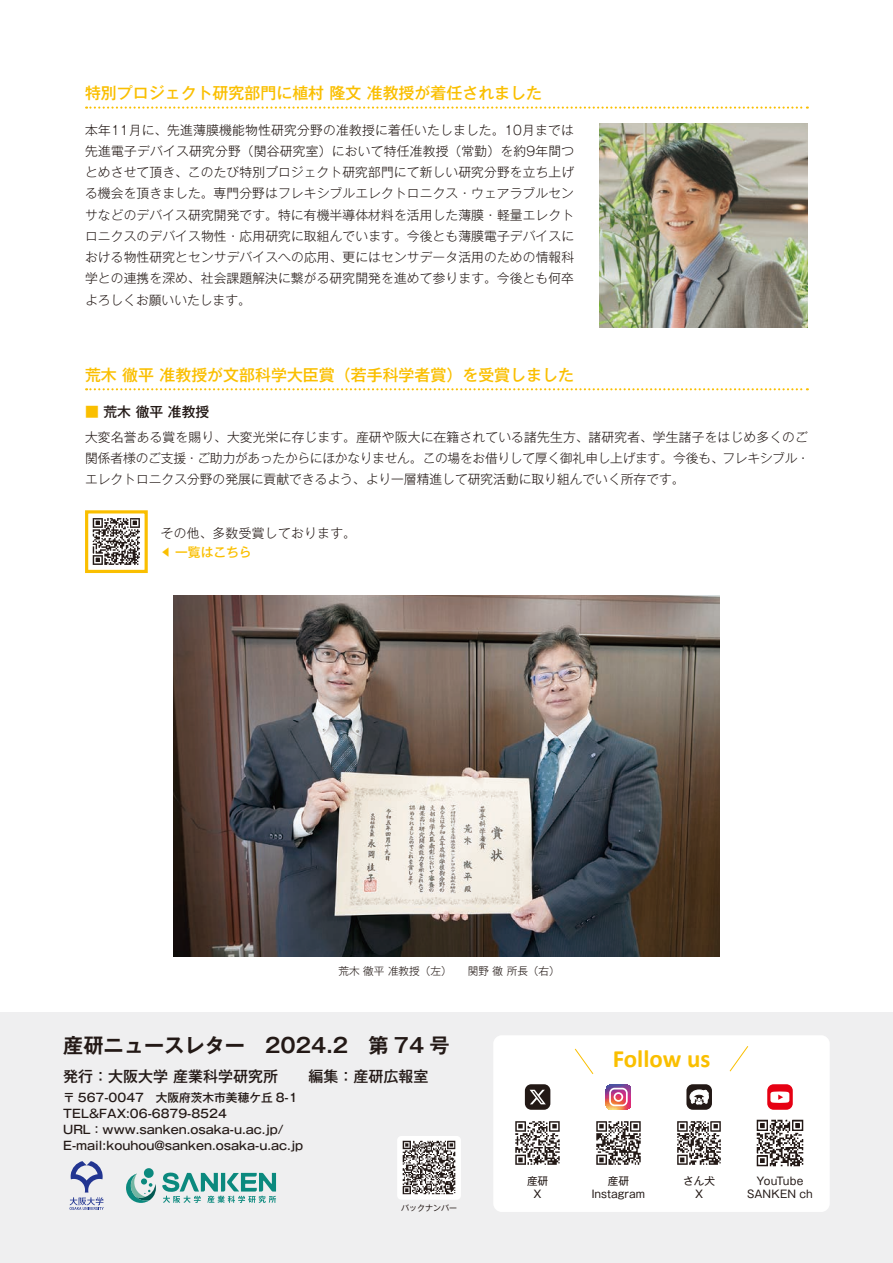
<style>
.page{position:relative;width:893px;height:1263px;background:#fff}
.page>*{position:absolute;margin:0;border:0;box-sizing:border-box;transform-origin:0 0}
.t1{font:700 24.9px "Calibri";color:#fabf00}
.t2{font:700 20.25px "Gothic MB101 Pr 6 De";color:#231916}
.t3{font:500 15.9px "Gothic MB101 Pr 6";color:#fabf00}
.t4{font:500 15px "Gothic MB101 Pr 6";color:#231916}
.t5{font:500 13.8px "Gothic MB101 Pr 6";color:#231916}
.t6{font:300 12.75px/21.3px "Gothic MB101 Pr 6";color:#231916;text-align:justify}
.t7{font:300 12.75px/19.2px "Gothic MB101 Pr 6";letter-spacing:.025em;color:#231916}
.t8{font:500 11.7px/15.9px "Gothic MB101 Pr 6";color:#231916}
.t9{font:10.65px/12.8px "Gothic MB101 Pr 6";color:#231916;text-align:center}
.t10{font:300 10.65px "Gothic MB101 Pr 6";color:#231916}
.t11{font:7.95px "Gothic MB101 Pr 6";color:#231916}
.s1{color:#fabf00}
.s2{font-weight:500;font-size:10.2px;color:#fabf00}
.s3{font-weight:500;color:#fabf00}
</style>
<div class="page">
<div style="left:0;top:1012px;width:893px;height:251px;background:#efeff0"></div>
<svg style="left:86px;top:107px;width:722px;height:2px"></svg>
<svg style="left:86px;top:388px;width:722px;height:2px"></svg>
<div style="left:493px;top:1035px;width:337px;height:177px;background:#fff;border-radius:9px"></div>
<svg style="left:574px;top:1048px;width:20px;height:26px"></svg>
<svg style="left:729px;top:1046px;width:19px;height:26px"></svg>
<div style="left:397px;top:1136px;width:64px;height:64px;background:#fff;border-radius:4px"></div>
<img style="left:402px;top:1140px;width:54px;height:55px">
<img style="left:515px;top:1121px;width:45px;height:44px">
<img style="left:596px;top:1121px;width:45px;height:44px">
<img style="left:756px;top:1119px;width:48px;height:48px">
<img style="left:677px;top:1121px;width:44px;height:44px">
<svg style="left:525px;top:1084px;width:25px;height:26px"></svg>
<svg style="left:606px;top:1084px;width:25px;height:25px"></svg>
<svg style="left:609px;top:1088px;width:19px;height:18px"></svg>
<svg style="left:686px;top:1084px;width:26px;height:26px"></svg>
<svg style="left:767px;top:1084px;width:26px;height:26px"></svg>
<img style="left:173px;top:595px;width:546px;height:362px">
<img style="left:600px;top:123px;width:208px;height:204px">
<svg style="left:85px;top:510px;width:63px;height:63px"></svg>
<svg style="left:70px;top:1161px;width:34px;height:49px"></svg>
<svg style="left:126px;top:1168px;width:30px;height:35px"></svg>
<svg style="left:162px;top:1172px;width:114px;height:31px"></svg>
<p class="t3" style="left:85px;top:80px;width:459px">特別プロジェクト研究部門に植村 隆文 准教授が着任されました</p>
<p class="t6" style="left:85px;top:118px;width:491px">本年11月に、先進薄膜機能物性研究分野の准教授に着任いたしました。10月までは先進電子デバイス研究分野（関谷研究室）において特任准教授（常勤）を約9年間つとめさせて頂き、このたび特別プロジェクト研究部門にて新しい研究分野を立ち上げる機会を頂きました。専門分野はフレキシブルエレクトロニクス・ウェアラブルセンサなどのデバイス研究開発です。特に有機半導体材料を活用した薄膜・軽量エレクトロニクスのデバイス物性・応用研究に取組んでいます。今後とも薄膜電子デバイスにおける物性研究とセンサデバイスへの応用、更にはセンサデータ活用のための情報科学との連携を深め、社会課題解決に繋がる研究開発を進めて参ります。今後とも何卒よろしくお願いいたします。</p>
<p class="t3" style="left:85px;top:362px;width:490px">荒木 徹平 准教授が文部科学大臣賞（若手科学者賞）を受賞しました</p>
<p class="t5" style="left:85px;top:400px;width:126px"><span class="s1">■</span> 荒木 徹平 准教授</p>
<p class="t6" style="left:85px;top:425px;width:726px">大変名誉ある賞を賜り、大変光栄に存じます。産研や阪大に在籍されている諸先生方、諸研究者、学生諸子をはじめ多くのご関係者様のご支援・ご助力があったからにほかなりません。この場をお借りして厚く御礼申し上げます。今後も、フレキシブル・エレクトロニクス分野の発展に貢献できるよう、より一層精進して研究活動に取り組んでいく所存です。</p>
<p class="t7" style="left:161px;top:522px;width:197px">その他、多数受賞しております。<span class="s2">◀</span> <span class="s3">一覧はこちら</span></p>
<p class="t10" style="left:338px;top:962px;width:223px">荒木 徹平 准教授（左）　　関野 徹 所長（右）</p>
<h2 class="t2" style="left:63px;top:1028px;width:388px">産研ニュースレター　2024.2　第 74 号</h2>
<p class="t4" style="left:63px;top:1064px;width:367px">発行：大阪大学 産業科学研究所　　編集：産研広報室</p>
<p class="t8" style="left:63px;top:1089px;width:241px">〒 567-0047　大阪府茨木市美穂ケ丘 8-1<br>TEL&amp;FAX:06-6879-8524<br>URL：www.sanken.osaka-u.ac.jp/<br>E-mail:kouhou@sanken.osaka-u.ac.jp</p>
<h1 class="t1" style="left:613px;top:1042px;width:99px">Follow us</h1>
<p class="t11" style="left:401px;top:1201px;width:57px">バックナンバー</p>
<p class="t9" style="left:527px;top:1174px;width:23px">産研<br>X</p>
<p class="t9" style="left:592px;top:1174px;width:55px">産研<br>Instagram</p>
<p class="t9" style="left:683px;top:1174px;width:33px">さん犬<br>X</p>
<p class="t9" style="left:747px;top:1174px;width:67px">YouTube<br>SANKEN ch</p>
</div>
